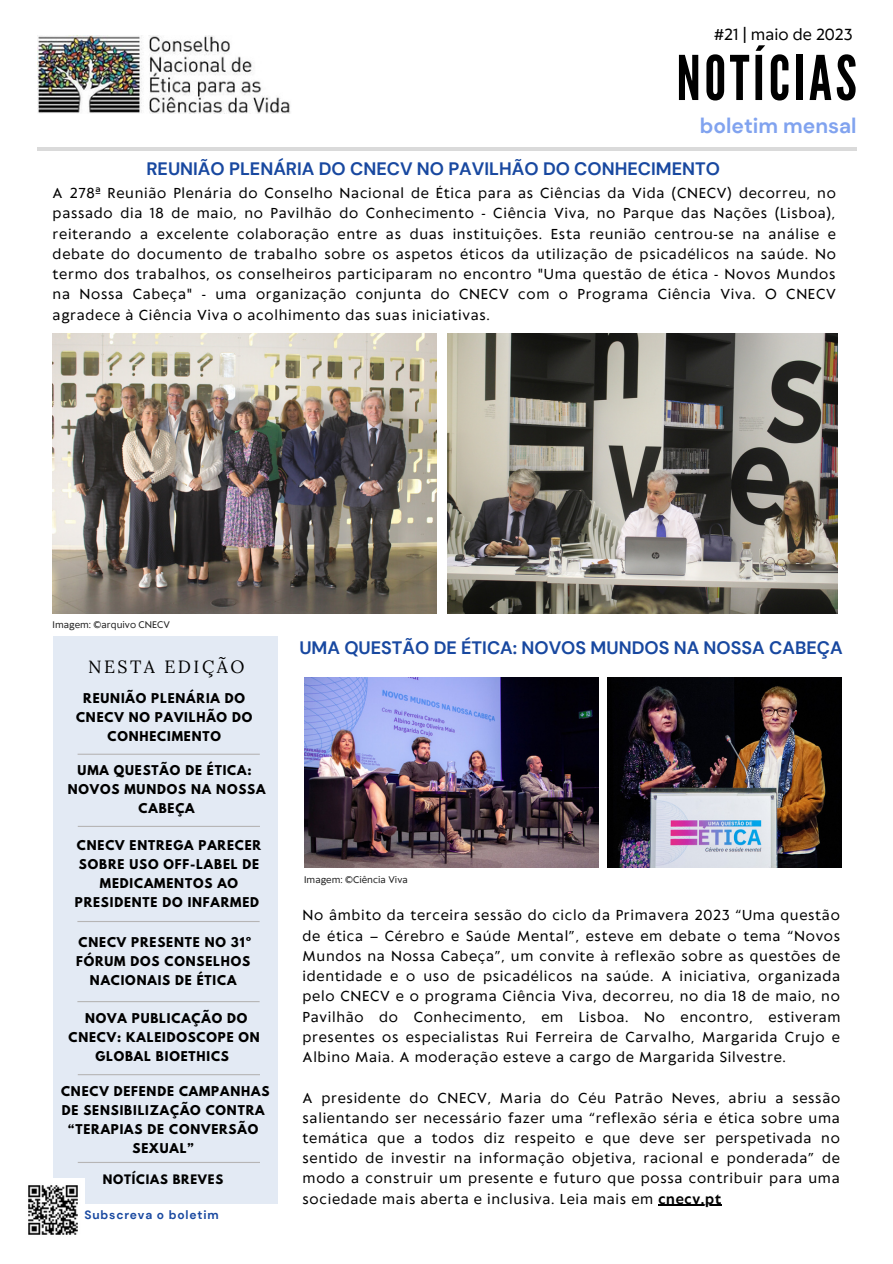
<style>
.page{position:relative;width:893px;height:1264px;background:#fff}
.page>*{position:absolute;margin:0;border:0;box-sizing:border-box;transform-origin:0 0}
.t1{font:61.5px "League Gothic";letter-spacing:.06em;color:#000}
.t2{font:700 21px "DM Sans";color:#81a3ef}
.t3{font:700 18px "DM Sans";color:#1848a0}
.t4{font:17.7px "Lora";letter-spacing:.14em;color:#000}
.t5{font:15px "Klein Text";color:#000}
.t6{font:13.5px/20.2px "Klein Text";letter-spacing:.05em;color:#000;text-align:justify}
.t7{font:700 12px/19px "League Spartan";letter-spacing:.07em;color:#000;text-align:center}
.t8{font:700 12px "DM Sans";letter-spacing:.07em;color:#1848a0}
.t9{font:700 11.55px "League Spartan";letter-spacing:.07em;color:#000}
.t10{font:9px "Klein Text";color:#222}
.s1{font-weight:700}
</style>
<div class="page">
<hr style="left:37px;top:147px;width:819px;height:3px;background:#000">
<img style="left:37px;top:35px;width:254px;height:79px">
<div style="left:53px;top:636px;width:224px;height:567px;background:#e3eaf4"></div>
<hr style="left:78px;top:753px;width:182px;height:1px;background:#b6b5b5">
<img style="left:53px;top:334px;width:383px;height:279px">
<img style="left:447px;top:334px;width:390px;height:279px">
<img style="left:608px;top:677px;width:233px;height:190px">
<img style="left:304px;top:677px;width:295px;height:190px">
<hr style="left:658px;top:1204px;width:63px;height:1px;background:#000">
<hr style="left:78px;top:825px;width:182px;height:2px;background:#b6b5b5">
<hr style="left:77px;top:921px;width:182px;height:1px;background:#b6b5b5">
<hr style="left:77px;top:1001px;width:182px;height:1px;background:#b6b5b5">
<hr style="left:78px;top:1074px;width:182px;height:1px;background:#b6b5b5">
<hr style="left:78px;top:1161px;width:182px;height:1px;background:#b6b5b5">
<img style="left:28px;top:1178px;width:56px;height:57px">
<p class="t5" style="left:714px;top:27px;width:140px">#21 | maio de 2023</p>
<p class="t1" style="left:676px;top:42px;width:182px">NOTÍCIAS</p>
<p class="t2" style="left:699px;top:113px;width:158px">boletim mensal</p>
<p class="t3" style="left:146px;top:157px;width:575px">REUNIÃO PLENÁRIA DO CNECV NO PAVILHÃO DO CONHECIMENTO</p>
<p class="t6" style="left:53px;top:184px;width:784px">A 278ª Reunião Plenária do Conselho Nacional de Ética para as Ciências da Vida (CNECV) decorreu, no passado dia 18 de maio, no Pavilhão do Conhecimento - Ciência Viva, no Parque das Nações (Lisboa), reiterando a excelente colaboração entre as duas instituições. Esta reunião centrou-se na análise e debate do documento de trabalho sobre os aspetos éticos da utilização de psicadélicos na saúde. No termo dos trabalhos, os conselheiros participaram no encontro "Uma questão de ética - Novos Mundos na Nossa Cabeça" - uma organização conjunta do CNECV com o Programa Ciência Viva. O CNECV agradece à Ciência Viva o acolhimento das suas iniciativas.</p>
<p class="t10" style="left:53px;top:620px;width:119px">Imagem: ©arquivo CNECV</p>
<p class="t4" style="left:88px;top:655px;width:158px">NESTA EDIÇÃO</p>
<p class="t7" style="left:76px;top:690px;width:178px">REUNIÃO PLENÁRIA DO<br>CNECV NO PAVILHÃO DO<br>CONHECIMENTO</p>
<p class="t7" style="left:78px;top:761px;width:175px">UMA QUESTÃO DE ÉTICA:</p>
<p class="t7" style="left:68px;top:780px;width:199px">NOVOS MUNDOS NA NOSSA<br>CABEÇA</p>
<p class="t7" style="left:75px;top:837px;width:188px">CNECV ENTREGA PARECER<br>SOBRE USO OFF-LABEL DE<br>MEDICAMENTOS AO<br>PRESIDENTE DO INFARMED</p>
<p class="t7" style="left:76px;top:934px;width:177px">CNECV PRESENTE NO 31º<br>FÓRUM DOS CONSELHOS<br>NACIONAIS DE ÉTICA</p>
<p class="t7" style="left:68px;top:1010px;width:193px">NOVA PUBLICAÇÃO DO<br>CNECV: KALEIDOSCOPE ON<br>GLOBAL BIOETHICS</p>
<p class="t7" style="left:61px;top:1083px;width:210px">CNECV DEFENDE CAMPANHAS<br>DE SENSIBILIZAÇÃO CONTRA “TERAPIAS DE CONVERSÃO<br>SEXUAL”</p>
<p class="t9" style="left:103px;top:1173px;width:122px">NOTÍCIAS BREVES</p>
<p class="t8" style="left:84px;top:1206px;width:136px">Subscreva o boletim</p>
<p class="t3" style="left:299px;top:636px;width:545px">UMA QUESTÃO DE ÉTICA: NOVOS MUNDOS NA NOSSA CABEÇA</p>
<p class="t10" style="left:304px;top:874px;width:105px">Imagem: ©Ciência Viva</p>
<p class="t6" style="left:302px;top:906px;width:539px">No âmbito da terceira sessão do ciclo da Primavera 2023 “Uma questão de ética – Cérebro e Saúde Mental”, esteve em debate o tema “Novos Mundos na Nossa Cabeça”, um convite à reflexão sobre as questões de identidade e o uso de psicadélicos na saúde. A iniciativa, organizada pelo CNECV e o programa Ciência Viva, decorreu, no dia 18 de maio, no Pavilhão do Conhecimento, em Lisboa. No encontro, estiveram presentes os especialistas Rui Ferreira de Carvalho, Margarida Crujo e Albino Maia. A moderação esteve a cargo de Margarida Silvestre.</p>
<p class="t6" style="left:302px;top:1088px;width:539px">A presidente do CNECV, Maria do Céu Patrão Neves, abriu a sessão salientando ser necessário fazer uma “reflexão séria e ética sobre uma temática que a todos diz respeito e que deve ser perspetivada no sentido de investir na informação objetiva, racional e ponderada” de modo a construir um presente e futuro que possa contribuir para uma sociedade mais aberta e inclusiva. Leia mais em <span class="s1">cnecv.pt</span></p>
</div>
